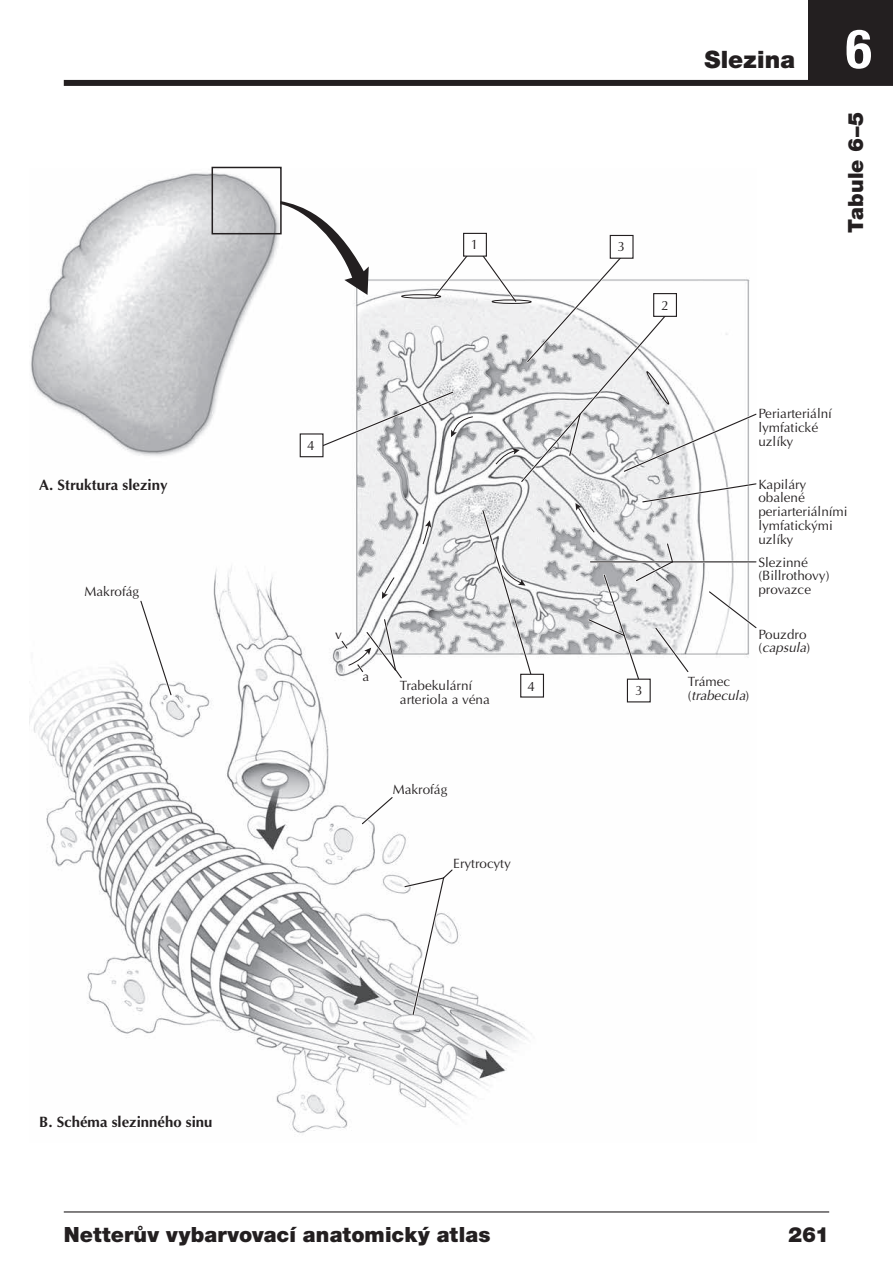
<style>
.page{position:relative;width:893px;height:1263px;background:#fff}
.page>*{position:absolute;margin:0;border:0;box-sizing:border-box;transform-origin:0 0}
.t1{font:700 condensed 54px "Helvetica Neue LT Pro";color:#fff}
.t2{font:900 24px "Helvetica Neue LT Pro";letter-spacing:.005em;color:#231f20}
.t3{font:900 21px "Helvetica Neue LT Pro";letter-spacing:.005em;color:#231f20}
.t4{font:700 15px "Optima CE";color:#231f20}
.t5{font:13.5px/14px "Optima CE";color:#231f20}
.t6{font:italic 13.5px/14px "Optima CE";color:#231f20}
.s1{font-style:normal}
.s2{font-style:italic}
</style>
<div class="page">
<hr style="left:64px;top:1211px;width:765px;height:1px;background:#231f20">
<div style="left:808px;top:0;width:85px;height:85px;background:#231f20"></div>
<div style="left:64px;top:80px;width:829px;height:6px;background:#231f20"></div>
<img style="left:30px;top:168px;width:621px;height:965px">
<div style="left:212px;top:167px;width:70px;height:67px;border:2px solid #231f20"></div>
<svg style="left:138px;top:598px;width:36px;height:99px"></svg>
<svg style="left:359px;top:794px;width:36px;height:33px"></svg>
<svg style="left:402px;top:867px;width:53px;height:150px"></svg>
<div style="left:627px;top:679px;width:23px;height:23px;background:#fff"></div>
<div style="left:627px;top:679px;width:24px;height:23px;border:1px solid #231f20"></div>
<div style="left:521px;top:674px;width:22px;height:23px;background:#fff"></div>
<div style="left:520px;top:674px;width:24px;height:24px;border:1px solid #231f20"></div>
<svg style="left:280px;top:201px;width:477px;height:490px"></svg>
<div style="left:492px;top:299px;width:39px;height:5px;border:1px solid #231f20;border-radius:50%"></div>
<div style="left:401px;top:294px;width:40px;height:5px;border:1px solid #231f20;border-radius:50%"></div>
<p class="t4" style="left:39px;top:476px;width:130px">A. Struktura sleziny</p>
<p class="t5" style="left:85px;top:585px;width:56px">Makrofág</p>
<h2 class="t2" style="left:704px;top:45px;width:92px">Slezina</h2>
<p class="t5" style="left:471px;top:237px;width:9px">1</p>
<p class="t5" style="left:617px;top:239px;width:9px">3</p>
<p class="t5" style="left:661px;top:299px;width:9px">2</p>
<h1 class="t1" style="left:846px;top:16px;width:27px">6</h1>
<h3 class="t3" style="left:843px;top:233px;width:123px;rotate:-90deg">Tabule 6–5</h3>
<p class="t5" style="left:307px;top:439px;width:9px">4</p>
<p class="t5" style="left:335px;top:627px;width:8px">v</p>
<p class="t5" style="left:363px;top:669px;width:8px">a</p>
<p class="t5" style="left:400px;top:679px;width:91px">Trabekulární arteriola a véna</p>
<p class="t5" style="left:528px;top:679px;width:9px">4</p>
<p class="t5" style="left:393px;top:783px;width:56px">Makrofág</p>
<p class="t5" style="left:453px;top:856px;width:59px">Erytrocyty</p>
<p class="t5" style="left:635px;top:684px;width:9px">3</p>
<p class="t5" style="left:758px;top:407px;width:75px">Periarteriální lymfatické uzlíky</p>
<p class="t6" style="left:688px;top:674px;width:63px"><span class="s1">Trámec (</span>trabecula<span class="s1">)</span></p>
<p class="t5" style="left:758px;top:477px;width:91px">Kapiláry obalené periarteriálními lymfatickými uzlíky</p>
<p class="t5" style="left:758px;top:555px;width:73px">Slezinné (Billrothovy) provazce</p>
<p class="t5" style="left:758px;top:627px;width:53px">Pouzdro (<span class="s2">capsula</span>)</p>
<p class="t4" style="left:39px;top:1114px;width:175px">B. Schéma slezinného sinu</p>
<h3 class="t3" style="left:64px;top:1222px;width:428px">Netterův vybarvovací anatomický atlas</h3>
<h3 class="t3" style="left:788px;top:1222px;width:43px">261</h3>
</div>
